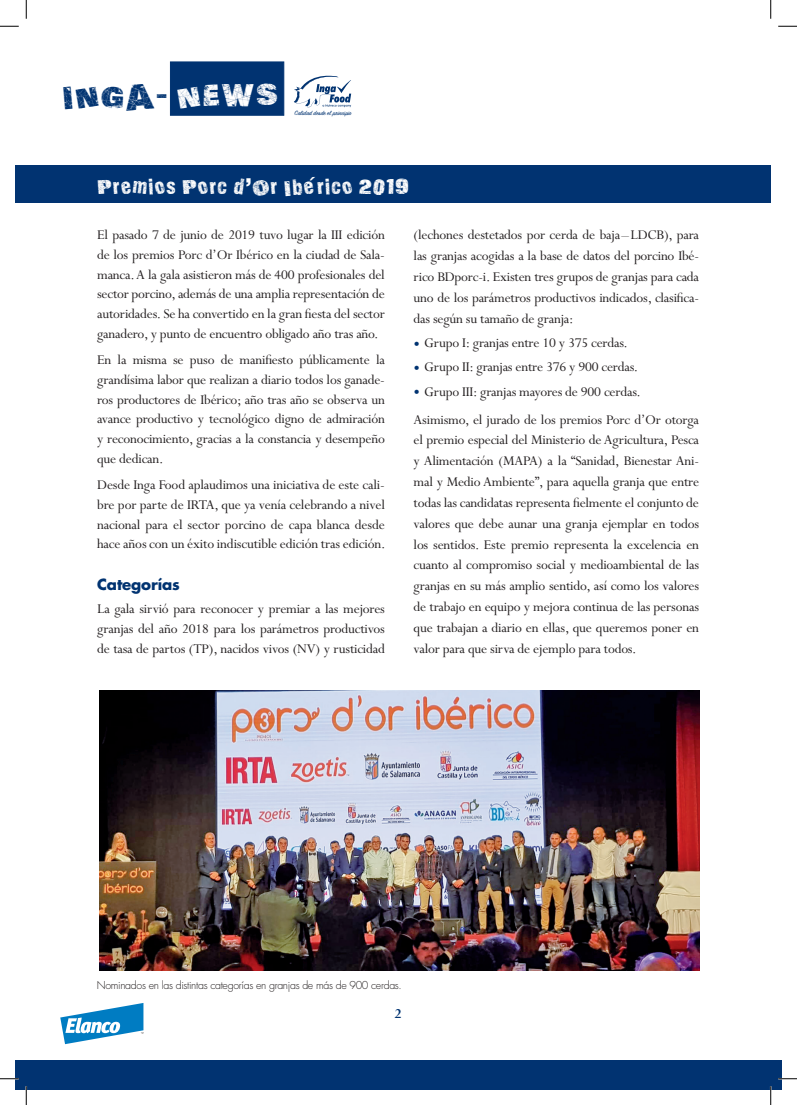
<style>
.page{position:relative;width:797px;height:1105px;background:#fff}
.page>*{position:absolute;margin:0;border:0;box-sizing:border-box;transform-origin:0 0}
.t1{font:32.75px "Actionofthe Time UC";color:#013371}
.t2{font:21.88px "Actionofthe Time UC";color:#fff}
.t3{font:15px/19.6px "Perpetua Std";letter-spacing:-.015em;color:#231f20;text-align:justify}
.t4{font:700 15px "Futura Std";letter-spacing:-.01em;color:#013371}
.t5{font:700 15px "Perpetua Std";color:#013371}
.t6{font:300 10.62px "Futura Std";letter-spacing:-.03em;color:#231f20}
.t7{font:7px "Sign Painter House Script";color:#013371}
.s1{color:#fff}
.s2{font-size:18.75px;color:#013371}
</style>
<div class="page">
<div style="left:16px;top:1060px;width:765px;height:29px;background:#013371"></div>
<svg style="left:60px;top:1003px;width:83px;height:41px"></svg>
<div style="left:170px;top:62px;width:114px;height:53px;background:#013371"></div>
<svg style="left:294px;top:75px;width:57px;height:32px"></svg>
<div style="left:16px;top:165px;width:754px;height:37px;background:#013371"></div>
<img style="left:99px;top:690px;width:600px;height:281px">
<svg style="left:0;top:25px;width:19px;height:2px"></svg>
<svg style="left:778px;top:25px;width:19px;height:2px"></svg>
<svg style="left:0;top:1078px;width:19px;height:1px"></svg>
<svg style="left:778px;top:1078px;width:19px;height:1px"></svg>
<svg style="left:25px;top:0;width:2px;height:19px"></svg>
<svg style="left:25px;top:1086px;width:2px;height:19px"></svg>
<svg style="left:770px;top:0;width:1px;height:19px"></svg>
<svg style="left:770px;top:1086px;width:1px;height:19px"></svg>
<h1 class="t1" style="left:62px;top:74px;width:218px">INGA- <span class="s1">NEWS</span></h1>
<p class="t7" style="left:294px;top:109px;width:58px">Calidad desde el principio</p>
<h2 class="t2" style="left:97px;top:172px;width:314px">Premios Porc d’Or Ibérico 2019</h2>
<p class="t3" style="left:97px;top:226px;width:289px">El pasado 7 de junio de 2019 tuvo lugar la III edición de los premios Porc d’Or Ibérico en la ciudad de Sala&shy;manca. A la gala asistieron más de 400 profesionales del sector porcino, además de una amplia representación de autoridades. Se ha convertido en la gran fiesta del sector ganadero, y punto de encuentro obligado año tras año.</p>
<p class="t3" style="left:97px;top:351px;width:289px">En la misma se puso de manifiesto públicamente la grandísima labor que realizan a diario todos los ganade&shy;ros productores de Ibérico; año tras año se observa un avance productivo y tecnológico digno de admiración y reconocimiento, gracias a la constancia y desempeño que dedican.</p>
<p class="t3" style="left:97px;top:476px;width:290px">Desde Inga Food aplaudimos una iniciativa de este cali&shy;bre por parte de IRTA, que ya venía celebrando a nivel nacional para el sector porcino de capa blanca desde hace años con un éxito indiscutible edición tras edición.</p>
<p class="t4" style="left:97px;top:574px;width:84px">Categorías</p>
<p class="t3" style="left:97px;top:600px;width:289px">La gala sirvió para reconocer y premiar a las mejores granjas del año 2018 para los parámetros productivos de tasa de partos (TP), nacidos vivos (NV) y rusticidad</p>
<p class="t3" style="left:413px;top:225px;width:287px;line-height:20.8px">(lechones destetados por cerda de baja–LDCB), para las granjas acogidas a la base de datos del porcino Ibé&shy;rico BDporc-i. Existen tres grupos de granjas para cada uno de los parámetros productivos indicados, clasifica&shy;das según su tamaño de granja:</p>
<p class="t3" style="left:413px;top:333px;width:216px"><span class="s2">•</span> Grupo I: granjas entre 10 y 375 cerdas.</p>
<p class="t3" style="left:413px;top:358px;width:226px"><span class="s2">•</span> Grupo II: granjas entre 376 y 900 cerdas.</p>
<p class="t3" style="left:413px;top:378px;width:287px;line-height:27.9px"><span class="s2">•</span> Grupo III: granjas mayores de 900 cerdas.<br>Asimismo, el jurado de los premios Porc d’Or otorga</p>
<p class="t3" style="left:413px;top:430px;width:287px;line-height:20.8px">el premio especial del Ministerio de Agricultura, Pesca y Alimentación (MAPA) a la “Sanidad, Bienestar Ani&shy;mal y Medio Ambiente”, para aquella granja que entre todas las candidatas representa fielmente el conjunto de valores que debe aunar una granja ejemplar en todos los sentidos. Este premio representa la excelencia en cuanto al compromiso social y medioambiental de las granjas en su más amplio sentido, así como los valores de trabajo en equipo y mejora continua de las personas que trabajan a diario en ellas, que queremos poner en valor para que sirva de ejemplo para todos.</p>
<p class="t6" style="left:97px;top:978px;width:307px">Nominados en las distintas categorías en granjas de más de 900 cerdas.</p>
<p class="t5" style="left:394px;top:1006px;width:8px">2</p>
</div>
